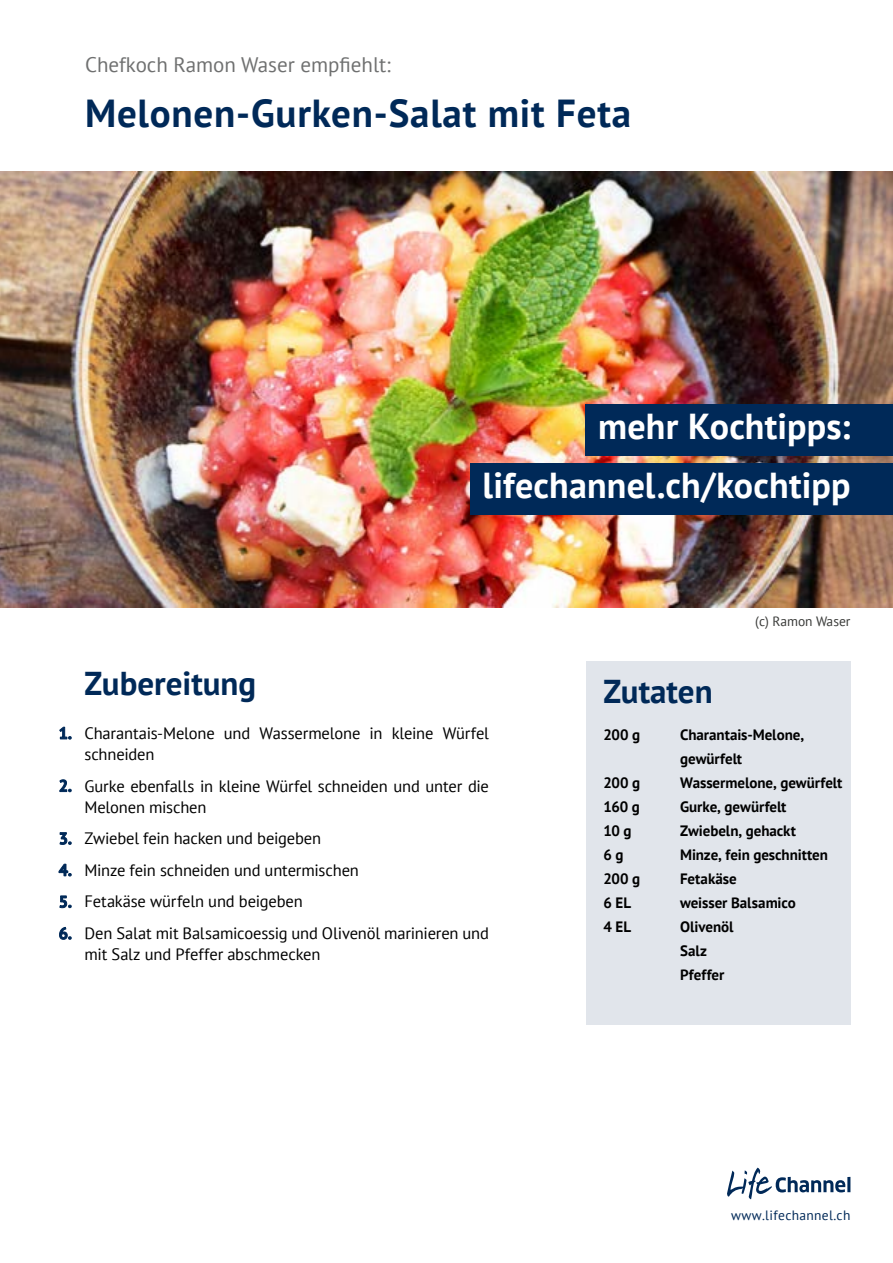
<style>
.page{position:relative;width:893px;height:1263px;background:#fff}
.page>*{position:absolute;margin:0;border:0;box-sizing:border-box;transform-origin:0 0}
.t1{font:700 39px "PT Sans";letter-spacing:.02em;color:#002958}
.t2{font:700 36px/59.6px "PT Sans";letter-spacing:.005em;color:#fff;text-align:right}
.t3{font:700 33px "PT Sans";color:#002958}
.t4{font:21px "PT Sans";color:#6f7070}
.t5{font:16.5px/21px "PT Sans";letter-spacing:-.01em;color:#000}
.t6{font:700 15px/24px "PT Sans";letter-spacing:-.005em;color:#000}
.t7{font:13.5px "PT Sans";letter-spacing:.025em;color:#002958}
.t8{font:13.5px "PT Sans";color:#383937}
.s1{font-weight:700;color:#002958}
</style>
<div class="page">
<div style="left:586px;top:661px;width:264px;height:364px;background:#e1e5eb"></div>
<img style="left:0;top:172px;width:893px;height:435px">
<div style="left:470px;top:463px;width:423px;height:51px;background:#002958"></div>
<div style="left:586px;top:404px;width:307px;height:51px;background:#002958"></div>
<hr style="left:847px;top:1177px;width:3px;height:15px;background:#002958">
<svg style="left:727px;top:1167px;width:118px;height:32px"></svg>
<p class="t4" style="left:85px;top:52px;width:307px">Chefkoch Ramon Waser empfiehlt:</p>
<h1 class="t1" style="left:85px;top:88px;width:548px">Melonen-Gurken-Salat mit Feta</h1>
<h2 class="t2" style="left:483px;top:396px;width:369px">mehr Kochtipps: lifechannel.ch/kochtipp</h2>
<h3 class="t3" style="left:85px;top:661px;width:173px">Zubereitung</h3>
<p class="t5" style="left:85px;top:722px;width:406px;text-indent:-26px"><span class="s1">1.</span> Charantais-Melone und Wassermelone in kleine Würfel schneiden</p>
<p class="t5" style="left:85px;top:775px;width:406px;text-indent:-26px"><span class="s1">2.</span> Gurke ebenfalls in kleine Würfel schneiden und unter die<br>Melonen mischen</p>
<p class="t5" style="left:59px;top:827px;width:264px"><span class="s1">3.</span> Zwiebel fein hacken und beigeben</p>
<p class="t5" style="left:59px;top:859px;width:302px"><span class="s1">4.</span> Minze fein schneiden und untermischen</p>
<p class="t5" style="left:59px;top:891px;width:246px"><span class="s1">5.</span> Fetakäse würfeln und beigeben</p>
<p class="t5" style="left:85px;top:922px;width:406px;text-indent:-26px"><span class="s1">6.</span> Den Salat mit Balsamicoessig und Olivenöl marinieren und mit Salz und Pfeffer abschmecken</p>
<p class="t8" style="left:755px;top:613px;width:97px">(c) Ramon Waser</p>
<h3 class="t3" style="left:603px;top:670px;width:111px">Zutaten</h3>
<p class="t6" style="left:603px;top:722px;width:38px">200 g</p>
<p class="t6" style="left:680px;top:722px;width:126px">Charantais-Melone, gewürfelt</p>
<p class="t6" style="left:603px;top:770px;width:38px">200 g</p>
<p class="t6" style="left:680px;top:770px;width:164px">Wassermelone, gewürfelt</p>
<p class="t6" style="left:604px;top:794px;width:38px">160 g</p>
<p class="t6" style="left:680px;top:794px;width:108px">Gurke, gewürfelt</p>
<p class="t6" style="left:604px;top:818px;width:30px">10 g</p>
<p class="t6" style="left:680px;top:818px;width:118px">Zwiebeln, gehackt</p>
<p class="t6" style="left:604px;top:842px;width:22px">6 g</p>
<p class="t6" style="left:680px;top:842px;width:149px">Minze, fein geschnitten</p>
<p class="t6" style="left:604px;top:866px;width:38px">200 g</p>
<p class="t6" style="left:680px;top:866px;width:58px">Fetakäse</p>
<p class="t6" style="left:604px;top:890px;width:29px">6 EL</p>
<p class="t6" style="left:680px;top:890px;width:117px">weisser Balsamico</p>
<p class="t6" style="left:604px;top:914px;width:29px">4 EL</p>
<p class="t6" style="left:680px;top:914px;width:55px">Olivenöl<br>Salz<br>Pfeffer</p>
<p class="t7" style="left:731px;top:1207px;width:121px">www.lifechannel.ch</p>
</div>
